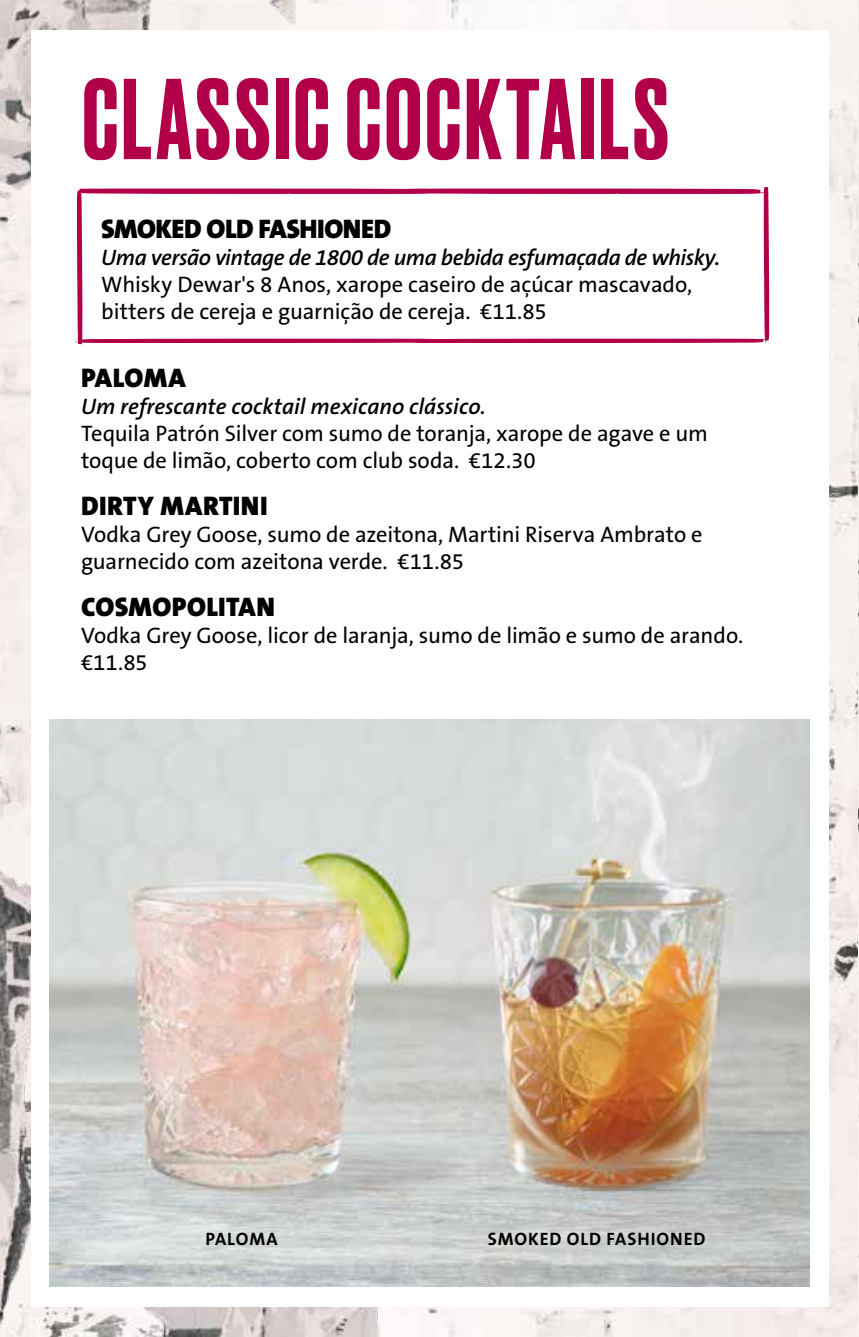
<style>
.page{position:relative;width:859px;height:1337px;background:#fff}
.page>*{position:absolute;margin:0;border:0;box-sizing:border-box;transform-origin:0 0}
.t1{font:500 108px "Druk";letter-spacing:.03em;color:#b10048}
.t2{font:900 27px "The Sans B9";letter-spacing:.005em;color:#000}
.t3{font:900 27px "The Sans B9";letter-spacing:-.015em;color:#000}
.t4{font:22.5px/27px "The Sans B5 Plain";letter-spacing:-.005em;color:#000}
.t5{font:italic 600 22.5px "The Sans B6";letter-spacing:-.015em;color:#000}
.t6{font:700 18px "The Sans B7";letter-spacing:.05em;color:#000}
</style>
<div class="page">
<img style="left:0;top:0;width:859px;height:1336px">
<img style="left:0;top:818px;width:645px;height:518px">
<img style="left:0;top:0;width:327px;height:523px">
<div style="left:31px;top:30px;width:797px;height:1276px;background:#fff"></div>
<img style="left:50px;top:719px;width:759px;height:567px">
<svg style="left:73px;top:187px;width:697px;height:157px"></svg>
<h1 class="t1" style="left:82px;top:45px;width:588px">CLASSIC COCKTAILS</h1>
<p class="t3" style="left:101px;top:214px;width:291px">SMOKED OLD FASHIONED</p>
<p class="t5" style="left:101px;top:246px;width:620px">Uma versão vintage de 1800 de uma bebida esfumaçada de whisky.</p>
<p class="t4" style="left:101px;top:272px;width:592px">Whisky Dewar's 8 Anos, xarope caseiro de açúcar mascavado, bitters de cereja e guarnição de cereja. €11.85</p>
<p class="t2" style="left:81px;top:363px;width:106px">PALOMA</p>
<p class="t5" style="left:81px;top:394px;width:406px">Um refrescante cocktail mexicano clássico.</p>
<p class="t4" style="left:81px;top:420px;width:628px">Tequila Patrón Silver com sumo de toranja, xarope de agave e um toque de limão, coberto com club soda. €12.30</p>
<p class="t2" style="left:81px;top:491px;width:188px">DIRTY MARTINI</p>
<p class="t4" style="left:81px;top:521px;width:623px">Vodka Grey Goose, sumo de azeitona, Martini Riserva Ambrato e guarnecido com azeitona verde. €11.85</p>
<p class="t2" style="left:81px;top:592px;width:195px">COSMOPOLITAN</p>
<p class="t4" style="left:81px;top:623px;width:663px">Vodka Grey Goose, licor de laranja, sumo de limão e sumo de arando. €11.85</p>
<p class="t6" style="left:205px;top:1229px;width:74px">PALOMA</p>
<p class="t6" style="left:488px;top:1229px;width:219px">SMOKED OLD FASHIONED</p>
</div>
